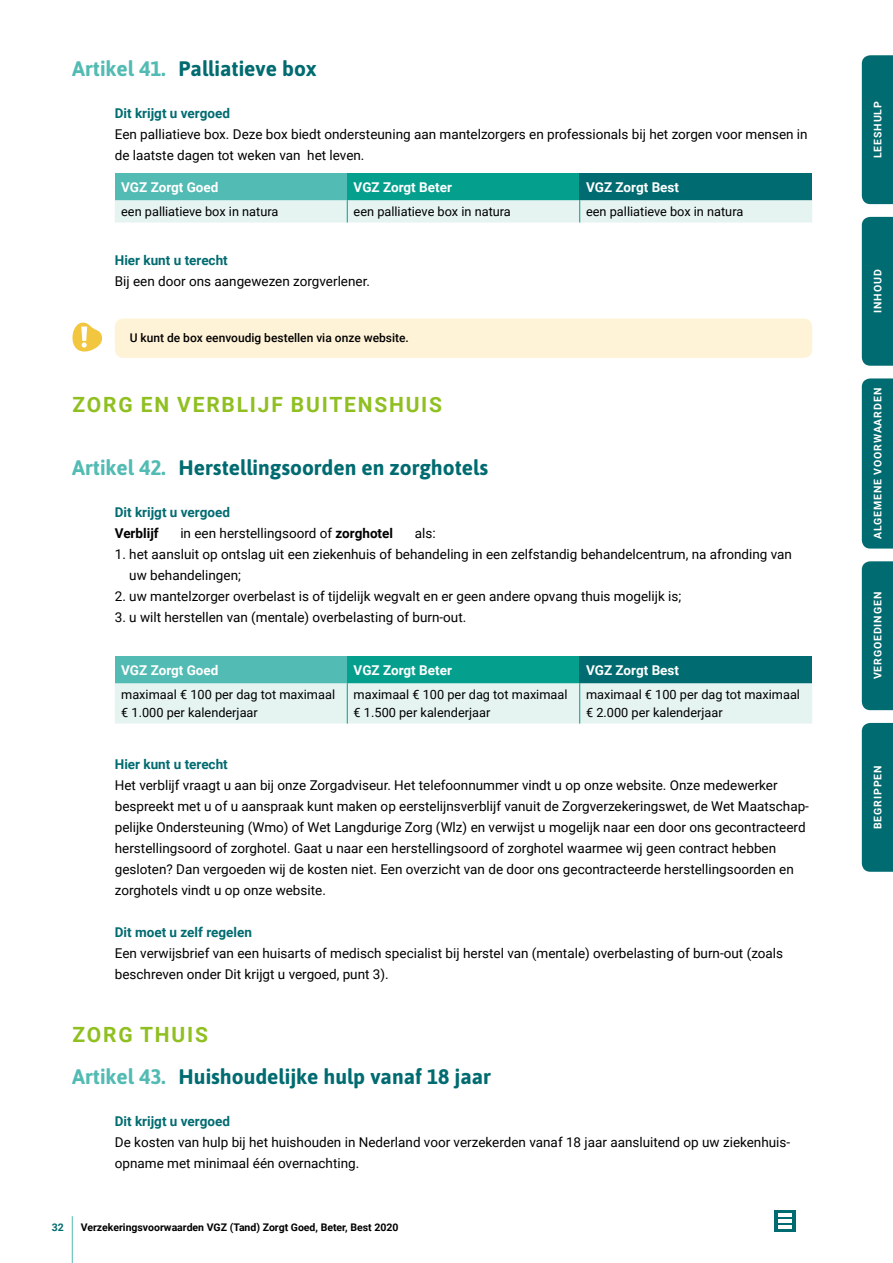
<style>
.page{position:relative;width:893px;height:1263px;background:#fff}
.page>*{position:absolute;margin:0;border:0;box-sizing:border-box;transform-origin:0 0}
.t1{font:700 21px "Asap";color:#006b70}
.t2{font:700 21px "Roboto";letter-spacing:.085em;color:#90bf21}
.t3{font:13.5px/21px "Roboto";color:#000}
.t4{font:700 13.5px "Roboto";color:#006b70}
.t5{font:700 13.5px "Roboto";color:#fff}
.t6{font:700 13.5px "Roboto";color:#000}
.t7{font:12.75px/18px "Roboto";color:#000}
.t8{font:500 12px "Roboto";color:#000}
.t9{font:700 10.5px "Roboto";color:#000}
.t10{font:700 10.5px "Roboto";letter-spacing:.085em;color:#fff}
.t11{font:700 10.5px "Roboto";color:#006b70}
.s1{color:#52bbb3}
.s2{font-weight:700}
</style>
<div class="page">
<hr style="left:72px;top:1216px;width:1px;height:47px;background:#52bbb3">
<svg style="left:774px;top:1210px;width:21px;height:22px"></svg>
<svg style="left:778px;top:1214px;width:13px;height:14px"></svg>
<div style="left:115px;top:173px;width:232px;height:27px;background:#52bbb3"></div>
<div style="left:347px;top:173px;width:233px;height:27px;background:#059f8e"></div>
<div style="left:580px;top:173px;width:232px;height:27px;background:#006b70"></div>
<div style="left:115px;top:200px;width:697px;height:22px;background:#e5f3f1"></div>
<div style="left:115px;top:319px;width:697px;height:39px;background:#fff3d7;border-radius:9px"></div>
<svg style="left:72px;top:322px;width:30px;height:30px"></svg>
<div style="left:115px;top:656px;width:232px;height:27px;background:#52bbb3"></div>
<div style="left:347px;top:656px;width:233px;height:27px;background:#059f8e"></div>
<div style="left:580px;top:656px;width:232px;height:27px;background:#006b70"></div>
<div style="left:115px;top:683px;width:697px;height:40px;background:#e5f3f1"></div>
<hr style="left:347px;top:683px;width:1px;height:40px;background:#059f8e">
<hr style="left:579px;top:683px;width:1px;height:40px;background:#059f8e">
<div style="left:862px;top:723px;width:31px;height:149px;background:#006b70"></div>
<div style="left:862px;top:378px;width:31px;height:171px;background:#006b70"></div>
<div style="left:862px;top:561px;width:31px;height:149px;background:#006b70"></div>
<div style="left:862px;top:217px;width:31px;height:149px;background:#006b70"></div>
<div style="left:862px;top:55px;width:31px;height:149px;background:#006b70"></div>
<h1 class="t1" style="left:72px;top:54px;width:245px"><span class="s1">Artikel 41.</span> Palliatieve box</h1>
<p class="t4" style="left:115px;top:104px;width:117px">Dit krijgt u vergoed</p>
<p class="t3" style="left:115px;top:123px;width:694px">Een palliatieve box. Deze box biedt ondersteuning aan mantelzorgers en professionals bij het zorgen voor mensen in de laatste dagen tot weken van het leven.</p>
<p class="t5" style="left:121px;top:177px;width:99px">VGZ Zorgt Goed</p>
<p class="t5" style="left:354px;top:177px;width:100px">VGZ Zorgt Beter</p>
<p class="t5" style="left:586px;top:177px;width:95px">VGZ Zorgt Best</p>
<p class="t7" style="left:121px;top:202px;width:159px">een palliatieve box in natura</p>
<p class="t7" style="left:354px;top:202px;width:159px">een palliatieve box in natura</p>
<p class="t7" style="left:586px;top:202px;width:159px">een palliatieve box in natura</p>
<p class="t4" style="left:115px;top:251px;width:114px">Hier kunt u terecht</p>
<p class="t3" style="left:115px;top:270px;width:257px">Bij een door ons aangewezen zorgverlener.</p>
<p class="t8" style="left:130px;top:330px;width:281px">U kunt de box eenvoudig bestellen via onze website.</p>
<h1 class="t2" style="left:73px;top:390px;width:371px">ZORG EN VERBLIJF BUITENSHUIS</h1>
<h1 class="t1" style="left:72px;top:453px;width:417px"><span class="s1">Artikel 42.</span> Herstellingsoorden en zorghotels</h1>
<p class="t4" style="left:115px;top:503px;width:117px">Dit krijgt u vergoed</p>
<p class="t6" style="left:115px;top:524px;width:45px">Verblijf</p>
<p class="t3" style="left:180px;top:522px;width:214px">in een herstellingsoord of <span class="s2">zorghotel</span></p>
<p class="t3" style="left:415px;top:522px;width:22px">als:</p>
<p class="t3" style="left:129px;top:543px;width:664px;text-indent:-14px">1. het aansluit op ontslag uit een ziekenhuis of behandeling in een zelfstandig behandelcentrum, na afronding van uw behandelingen;</p>
<p class="t3" style="left:115px;top:586px;width:568px">2. uw mantelzorger overbelast is of tijdelijk wegvalt en er geen andere opvang thuis mogelijk is;</p>
<p class="t3" style="left:115px;top:607px;width:353px">3. u wilt herstellen van (mentale) overbelasting of burn-out.</p>
<p class="t5" style="left:121px;top:660px;width:99px">VGZ Zorgt Goed</p>
<p class="t5" style="left:354px;top:660px;width:100px">VGZ Zorgt Beter</p>
<p class="t5" style="left:586px;top:660px;width:95px">VGZ Zorgt Best</p>
<p class="t7" style="left:121px;top:685px;width:215px">maximaal € 100 per dag tot maximaal € 1.000 per kalenderjaar</p>
<p class="t7" style="left:354px;top:685px;width:215px">maximaal € 100 per dag tot maximaal € 1.500 per kalenderjaar</p>
<p class="t7" style="left:586px;top:685px;width:215px">maximaal € 100 per dag tot maximaal € 2.000 per kalenderjaar</p>
<p class="t4" style="left:115px;top:755px;width:114px">Hier kunt u terecht</p>
<p class="t3" style="left:115px;top:774px;width:696px">Het verblijf vraagt u aan bij onze Zorgadviseur. Het telefoonnummer vindt u op onze website. Onze medewerker bespreekt met u of u aanspraak kunt maken op eerstelijnsverblijf vanuit de Zorgverzekeringswet, de Wet Maatschap&shy;pelijke Ondersteuning (Wmo) of Wet Langdurige Zorg (Wlz) en verwijst u mogelijk naar een door ons gecontracteerd herstellingsoord of zorghotel. Gaat u naar een herstellingsoord of zorghotel waarmee wij geen contract hebben gesloten? Dan vergoeden wij de kosten niet. Een overzicht van de door ons gecontracteerde herstellingsoorden en zorghotels vindt u op onze website.</p>
<p class="t4" style="left:115px;top:923px;width:139px">Dit moet u zelf regelen</p>
<p class="t3" style="left:115px;top:943px;width:670px">Een verwijsbrief van een huisarts of medisch specialist bij herstel van (mentale) overbelasting of burn-out (zoals beschreven onder Dit krijgt u vergoed, punt 3).</p>
<h1 class="t2" style="left:73px;top:1020px;width:137px">ZORG THUIS</h1>
<h1 class="t1" style="left:72px;top:1062px;width:420px"><span class="s1">Artikel 43.</span> Huishoudelijke hulp vanaf 18 jaar</h1>
<p class="t4" style="left:115px;top:1112px;width:117px">Dit krijgt u vergoed</p>
<p class="t3" style="left:115px;top:1131px;width:676px">De kosten van hulp bij het huishouden in Nederland voor verzekerden vanaf 18 jaar aansluitend op uw ziekenhuis&shy;opname met minimaal één overnachting.</p>
<p class="t11" style="left:52px;top:1220px;width:14px">32</p>
<p class="t9" style="left:81px;top:1220px;width:319px">Verzekeringsvoorwaarden VGZ (Tand) Zorgt Goed, Beter, Best 2020</p>
<p class="t10" style="left:870px;top:158px;width:59px;rotate:-90deg">LEESHULP</p>
<p class="t10" style="left:870px;top:313px;width:45px;rotate:-90deg">INHOUD</p>
<p class="t10" style="left:870px;top:539px;width:153px;rotate:-90deg">ALGEMENE VOORWAARDEN</p>
<p class="t10" style="left:870px;top:679px;width:89px;rotate:-90deg">VERGOEDINGEN</p>
<p class="t10" style="left:870px;top:829px;width:65px;rotate:-90deg">BEGRIPPEN</p>
</div>
